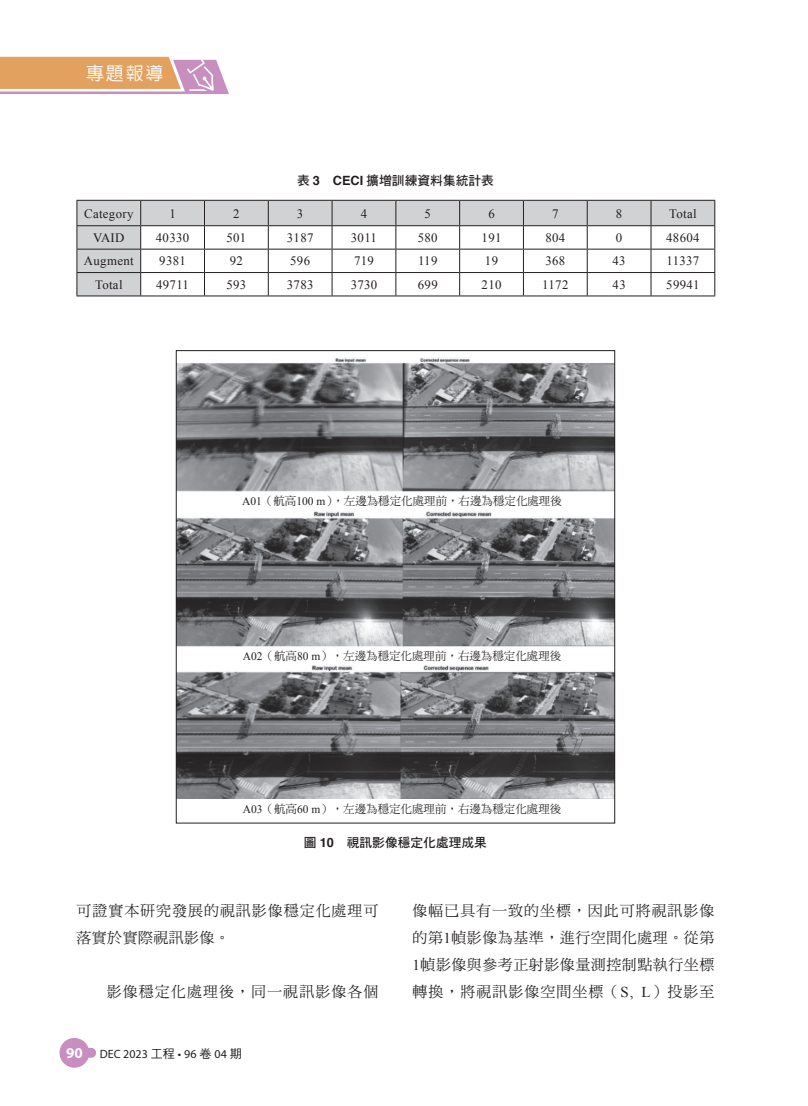
<style>
.page{position:relative;width:808px;height:1106px;background:#fff}
.page>*{position:absolute;margin:0;border:0;box-sizing:border-box;transform-origin:0 0}
.t1{font:500 18px "AR Hei B5";color:#fff}
.t2{font:15px/27px "DF Ming Std W5";letter-spacing:.06em;color:#231f20}
.t3{font:12.9px "Times New Roman";letter-spacing:.025em;color:#231f20}
.t4{font:12.75px "DF Hei Std W7";color:#231f20}
.t5{font:12px "Myriad Pro";color:#231f20}
.t6{font:11.55px "DF Ming Std W5";color:#231f20}
.s1{font-family:"Helvetica";font-weight:700}
.s2{font-family:"Times New Roman"}
.s3{font-weight:700;font-size:15px;color:#fff}
.s4{font-family:"DF Hei Std W5"}
</style>
<div class="page">
<div style="left:60px;top:1037px;width:29px;height:30px;background:#c78ebf;border-radius:50%"></div>
<div style="left:70px;top:1047px;width:26px;height:10px;background:#c78ebf;border-radius:5px"></div>
<svg style="left:0;top:57px;width:229px;height:37px;background:#e0a988"></svg>
<svg style="left:78px;top:201px;width:636px;height:94px"></svg>
<hr style="left:141px;top:200px;width:63px;height:1px;background:#231f20">
<hr style="left:204px;top:200px;width:64px;height:1px;background:#231f20">
<hr style="left:268px;top:200px;width:64px;height:1px;background:#231f20">
<hr style="left:332px;top:200px;width:64px;height:1px;background:#231f20">
<hr style="left:396px;top:200px;width:64px;height:1px;background:#231f20">
<hr style="left:460px;top:200px;width:63px;height:1px;background:#231f20">
<hr style="left:523px;top:200px;width:64px;height:1px;background:#231f20">
<hr style="left:587px;top:200px;width:64px;height:1px;background:#231f20">
<hr style="left:651px;top:200px;width:64px;height:1px;background:#231f20">
<hr style="left:141px;top:225px;width:63px;height:1px;background:#231f20">
<hr style="left:204px;top:225px;width:64px;height:1px;background:#231f20">
<hr style="left:268px;top:225px;width:64px;height:1px;background:#231f20">
<hr style="left:332px;top:225px;width:64px;height:1px;background:#231f20">
<hr style="left:396px;top:225px;width:64px;height:1px;background:#231f20">
<hr style="left:460px;top:225px;width:63px;height:1px;background:#231f20">
<hr style="left:523px;top:225px;width:64px;height:1px;background:#231f20">
<hr style="left:587px;top:225px;width:64px;height:1px;background:#231f20">
<hr style="left:651px;top:225px;width:64px;height:1px;background:#231f20">
<hr style="left:141px;top:249px;width:63px;height:1px;background:#231f20">
<hr style="left:204px;top:249px;width:64px;height:1px;background:#231f20">
<hr style="left:268px;top:249px;width:64px;height:1px;background:#231f20">
<hr style="left:332px;top:249px;width:64px;height:1px;background:#231f20">
<hr style="left:396px;top:249px;width:64px;height:1px;background:#231f20">
<hr style="left:460px;top:249px;width:63px;height:1px;background:#231f20">
<hr style="left:523px;top:249px;width:64px;height:1px;background:#231f20">
<hr style="left:587px;top:249px;width:64px;height:1px;background:#231f20">
<hr style="left:651px;top:249px;width:64px;height:1px;background:#231f20">
<hr style="left:141px;top:272px;width:63px;height:1px;background:#231f20">
<hr style="left:204px;top:272px;width:64px;height:1px;background:#231f20">
<svg style="left:204px;top:201px;width:1px;height:94px"></svg>
<hr style="left:268px;top:272px;width:64px;height:1px;background:#231f20">
<svg style="left:268px;top:201px;width:1px;height:94px"></svg>
<hr style="left:332px;top:272px;width:64px;height:1px;background:#231f20">
<svg style="left:332px;top:201px;width:1px;height:94px"></svg>
<hr style="left:396px;top:272px;width:64px;height:1px;background:#231f20">
<svg style="left:395px;top:201px;width:1px;height:94px"></svg>
<hr style="left:460px;top:272px;width:63px;height:1px;background:#231f20">
<svg style="left:459px;top:201px;width:1px;height:94px"></svg>
<hr style="left:523px;top:272px;width:64px;height:1px;background:#231f20">
<svg style="left:523px;top:201px;width:1px;height:94px"></svg>
<hr style="left:587px;top:272px;width:64px;height:1px;background:#231f20">
<svg style="left:587px;top:201px;width:1px;height:94px"></svg>
<hr style="left:651px;top:272px;width:64px;height:1px;background:#231f20">
<svg style="left:651px;top:201px;width:1px;height:94px"></svg>
<svg style="left:714px;top:201px;width:1px;height:94px"></svg>
<hr style="left:141px;top:295px;width:63px;height:1px;background:#231f20">
<hr style="left:204px;top:295px;width:64px;height:1px;background:#231f20">
<hr style="left:268px;top:295px;width:64px;height:1px;background:#231f20">
<hr style="left:332px;top:295px;width:64px;height:1px;background:#231f20">
<hr style="left:396px;top:295px;width:64px;height:1px;background:#231f20">
<hr style="left:460px;top:295px;width:63px;height:1px;background:#231f20">
<hr style="left:523px;top:295px;width:64px;height:1px;background:#231f20">
<hr style="left:587px;top:295px;width:64px;height:1px;background:#231f20">
<hr style="left:651px;top:295px;width:64px;height:1px;background:#231f20">
<hr style="left:77px;top:200px;width:64px;height:1px;background:#231f20">
<hr style="left:77px;top:225px;width:64px;height:1px;background:#231f20">
<hr style="left:77px;top:249px;width:64px;height:1px;background:#231f20">
<hr style="left:77px;top:272px;width:64px;height:1px;background:#231f20">
<svg style="left:77px;top:201px;width:1px;height:94px"></svg>
<svg style="left:140px;top:201px;width:1px;height:94px"></svg>
<hr style="left:77px;top:295px;width:64px;height:1px;background:#231f20">
<img style="left:178px;top:358px;width:435px;height:440px">
<h1 class="t1" style="left:86px;top:64px;width:79px">專題報導</h1>
<p class="t4" style="left:297px;top:174px;width:198px">表 <span class="s1">3 CECI</span> 擴增訓練資料集統計表</p>
<p class="t3" style="left:84px;top:205px;width:51px">Category</p>
<p class="t3" style="left:169px;top:205px;width:8px">1</p>
<p class="t3" style="left:233px;top:205px;width:8px">2</p>
<p class="t3" style="left:297px;top:205px;width:8px">3</p>
<p class="t3" style="left:361px;top:205px;width:8px">4</p>
<p class="t3" style="left:424px;top:205px;width:8px">5</p>
<p class="t3" style="left:488px;top:205px;width:8px">6</p>
<p class="t3" style="left:552px;top:205px;width:8px">7</p>
<p class="t3" style="left:616px;top:205px;width:8px">8</p>
<p class="t3" style="left:669px;top:205px;width:29px">Total</p>
<p class="t3" style="left:93px;top:229px;width:33px">VAID</p>
<p class="t3" style="left:156px;top:229px;width:35px">40330</p>
<p class="t3" style="left:226px;top:229px;width:21px">501</p>
<p class="t3" style="left:287px;top:229px;width:28px">3187</p>
<p class="t3" style="left:351px;top:229px;width:28px">3011</p>
<p class="t3" style="left:418px;top:229px;width:21px">580</p>
<p class="t3" style="left:482px;top:229px;width:21px">191</p>
<p class="t3" style="left:545px;top:229px;width:21px">804</p>
<p class="t3" style="left:616px;top:229px;width:8px">0</p>
<p class="t3" style="left:666px;top:229px;width:35px">48604</p>
<p class="t3" style="left:84px;top:252px;width:51px">Augment</p>
<p class="t3" style="left:159px;top:252px;width:28px">9381</p>
<p class="t3" style="left:230px;top:252px;width:15px">92</p>
<p class="t3" style="left:290px;top:252px;width:21px">596</p>
<p class="t3" style="left:354px;top:252px;width:21px">719</p>
<p class="t3" style="left:418px;top:252px;width:21px">119</p>
<p class="t3" style="left:485px;top:252px;width:15px">19</p>
<p class="t3" style="left:545px;top:252px;width:21px">368</p>
<p class="t3" style="left:612px;top:252px;width:15px">43</p>
<p class="t3" style="left:666px;top:252px;width:34px">11337</p>
<p class="t3" style="left:95px;top:276px;width:29px">Total</p>
<p class="t3" style="left:156px;top:276px;width:34px">49711</p>
<p class="t3" style="left:226px;top:276px;width:21px">593</p>
<p class="t3" style="left:287px;top:276px;width:28px">3783</p>
<p class="t3" style="left:351px;top:276px;width:28px">3730</p>
<p class="t3" style="left:418px;top:276px;width:21px">699</p>
<p class="t3" style="left:482px;top:276px;width:21px">210</p>
<p class="t3" style="left:542px;top:276px;width:28px">1172</p>
<p class="t3" style="left:613px;top:276px;width:15px">43</p>
<p class="t3" style="left:666px;top:276px;width:35px">59941</p>
<p class="t6" style="left:242px;top:495px;width:321px"><span class="s2">A01</span>（航高<span class="s2">100 m</span>），左邊為穩定化處理前，右邊為穩定化處理後</p>
<p class="t6" style="left:243px;top:649px;width:320px"><span class="s2">A02</span>（航高<span class="s2">80 m</span>），左邊為穩定化處理前，右邊為穩定化處理後</p>
<p class="t6" style="left:243px;top:802px;width:320px"><span class="s2">A03</span>（航高<span class="s2">60 m</span>），左邊為穩定化處理前，右邊為穩定化處理後</p>
<p class="t4" style="left:304px;top:835px;width:185px">圖 <span class="s1">10</span>　視訊影像穩定化處理成果</p>
<p class="t2" style="left:77px;top:896px;width:303px">可證實本研究發展的視訊影像穩定化處理可落實於實際視訊影像。</p>
<p class="t2" style="left:107px;top:977px;width:273px">影像穩定化處理後，同一視訊影像各個</p>
<p class="t5" style="left:66px;top:1046px;width:177px"><span class="s3">90</span> DEC 2023 <span class="s4">工程</span> • 96 <span class="s4">卷</span> 04 <span class="s4">期</span></p>
<p class="t2" style="left:412px;top:896px;width:303px;text-align:justify">像幅已具有一致的坐標，因此可將視訊影像的第<span class="s2">1</span>幀影像為基準，進行空間化處理。從第<span class="s2">1</span>幀影像與參考正射影像量測控制點執行坐標轉換，將視訊影像空間坐標（<span class="s2">S, L</span>）投影至</p>
</div>
